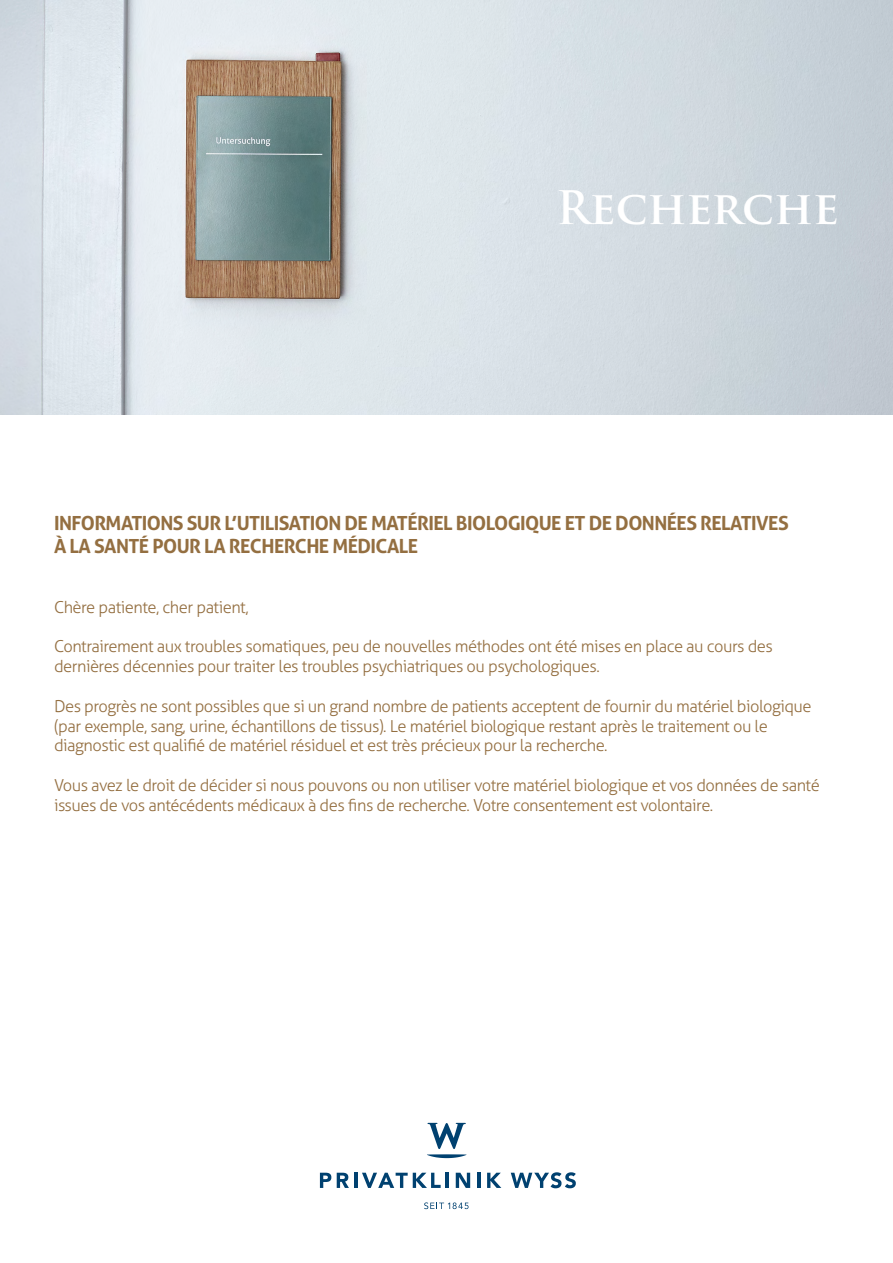
<style>
.page{position:relative;width:893px;height:1263px;background:#fff}
.page>*{position:absolute;margin:0;border:0;box-sizing:border-box;transform-origin:0 0}
.t1{font:700 45px "Trajan Pro";color:#fff}
.t2{font:700 19.5px/23.4px "Aller";letter-spacing:-.03em;color:#946f41}
.t3{font:300 16.5px/19.8px "Aller";letter-spacing:-.03em;color:#946f41}
</style>
<div class="page">
<img style="left:0;top:0;width:893px;height:414px">
<svg style="left:427px;top:1123px;width:39px;height:35px"></svg>
<svg style="left:424px;top:1202px;width:45px;height:7px"></svg>
<svg style="left:320px;top:1173px;width:11px;height:15px"></svg>
<svg style="left:337px;top:1173px;width:12px;height:15px"></svg>
<hr style="left:354px;top:1173px;width:4px;height:15px;background:#004170">
<svg style="left:362px;top:1173px;width:79px;height:15px"></svg>
<hr style="left:445px;top:1173px;width:4px;height:15px;background:#004170">
<svg style="left:456px;top:1173px;width:14px;height:15px"></svg>
<hr style="left:477px;top:1173px;width:4px;height:15px;background:#004170">
<svg style="left:487px;top:1173px;width:14px;height:15px"></svg>
<svg style="left:511px;top:1172px;width:65px;height:16px"></svg>
<h1 class="t1" style="left:556px;top:179px;width:284px">Recherche</h1>
<p class="t2" style="left:54px;top:511px;width:736px">INFORMATIONS SUR L’UTILISATION DE MATÉRIEL BIOLOGIQUE ET DE DONNÉES RELATIVES<br>À LA SANTÉ POUR LA RECHERCHE MÉDICALE</p>
<p class="t3" style="left:54px;top:597px;width:196px">Chère patiente, cher patient,</p>
<p class="t3" style="left:54px;top:637px;width:720px">Contrairement aux troubles somatiques, peu de nouvelles méthodes ont été mises en place au cours des dernières décennies pour traiter les troubles psychiatriques ou psychologiques.</p>
<p class="t3" style="left:54px;top:696px;width:759px">Des progrès ne sont possibles que si un grand nombre de patients acceptent de fournir du matériel biologique (par exemple, sang, urine, échantillons de tissus). Le matériel biologique restant après le traitement ou le diagnostic est qualifié de matériel résiduel et est très précieux pour la recherche.</p>
<p class="t3" style="left:54px;top:775px;width:767px">Vous avez le droit de décider si nous pouvons ou non utiliser votre matériel biologique et vos données de santé issues de vos antécédents médicaux à des fins de recherche. Votre consentement est volontaire.</p>
</div>
